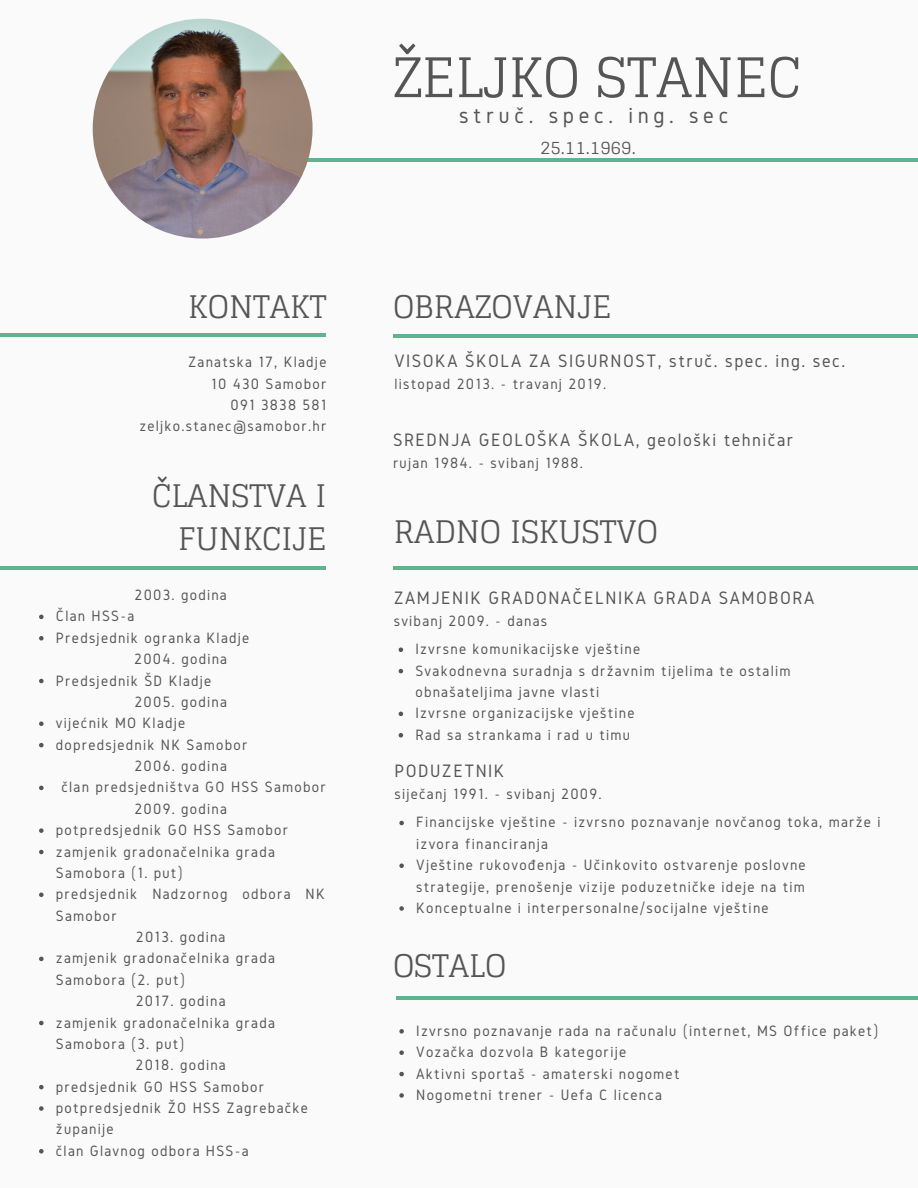
<style>
.page{position:relative;width:918px;height:1188px;background:#fafafa}
.page>*{position:absolute;margin:0;border:0;box-sizing:border-box;transform-origin:0 0}
.t1{font:54.45px "Glegoo";color:#555}
.t2{font:31.2px/42.8px "Glegoo";color:#555;text-align:right}
.t3{font:23.4px "Gidole";letter-spacing:.2em;color:#555}
.t4{font:18.75px "Gidole";letter-spacing:.08em;color:#555}
.t5{font:18px "Glegoo";color:#555}
.t6{font:15.6px/21.3px "Gidole";letter-spacing:.08em;color:#555}
</style>
<div class="page">
<hr style="left:295px;top:158px;width:623px;height:4px;background:#61b390">
<hr style="left:0;top:566px;width:326px;height:4px;background:#61b390">
<svg style="left:39px;top:615px;width:5px;height:4px"></svg>
<svg style="left:39px;top:636px;width:5px;height:5px"></svg>
<svg style="left:39px;top:679px;width:5px;height:4px"></svg>
<svg style="left:39px;top:722px;width:5px;height:4px"></svg>
<svg style="left:39px;top:743px;width:5px;height:4px"></svg>
<svg style="left:39px;top:786px;width:5px;height:4px"></svg>
<svg style="left:39px;top:828px;width:5px;height:5px"></svg>
<svg style="left:39px;top:850px;width:5px;height:4px"></svg>
<svg style="left:39px;top:893px;width:5px;height:4px"></svg>
<svg style="left:39px;top:957px;width:5px;height:4px"></svg>
<svg style="left:39px;top:1021px;width:5px;height:4px"></svg>
<svg style="left:39px;top:1085px;width:5px;height:4px"></svg>
<svg style="left:39px;top:1106px;width:5px;height:5px"></svg>
<svg style="left:39px;top:1149px;width:5px;height:5px"></svg>
<hr style="left:393px;top:334px;width:525px;height:4px;background:#61b390">
<hr style="left:393px;top:566px;width:525px;height:4px;background:#61b390">
<svg style="left:399px;top:647px;width:4px;height:5px"></svg>
<svg style="left:399px;top:669px;width:4px;height:4px"></svg>
<svg style="left:399px;top:712px;width:4px;height:4px"></svg>
<svg style="left:399px;top:733px;width:4px;height:4px"></svg>
<svg style="left:399px;top:821px;width:5px;height:4px"></svg>
<svg style="left:399px;top:863px;width:5px;height:5px"></svg>
<svg style="left:399px;top:906px;width:5px;height:5px"></svg>
<img style="left:93px;top:19px;width:220px;height:220px;border-radius:50%">
<hr style="left:0;top:334px;width:326px;height:3px;background:#61b390">
<hr style="left:396px;top:996px;width:522px;height:4px;background:#61b390">
<svg style="left:399px;top:1029px;width:5px;height:5px"></svg>
<svg style="left:399px;top:1050px;width:5px;height:5px"></svg>
<svg style="left:399px;top:1072px;width:5px;height:4px"></svg>
<svg style="left:399px;top:1093px;width:5px;height:5px"></svg>
<h2 class="t2" style="left:188px;top:285px;width:140px">KONTAKT</h2>
<p class="t6" style="left:139px;top:351px;width:188px;text-align:right">Zanatska 17, Kladje<br>10 430 Samobor<br>091 3838 581 zeljko.stanec@samobor.hr</p>
<h2 class="t2" style="left:152px;top:475px;width:176px">ČLANSTVA I<br>FUNKCIJE</h2>
<p class="t6" style="left:135px;top:584px;width:94px">2003. godina</p>
<p class="t6" style="left:56px;top:605px;width:195px">Član HSS-a<br>Predsjednik ogranka Kladje</p>
<p class="t6" style="left:56px;top:669px;width:157px">Predsjednik ŠD Kladje</p>
<p class="t6" style="left:56px;top:712px;width:193px">vijećnik MO Kladje dopredsjednik NK Samobor</p>
<p class="t6" style="left:61px;top:776px;width:266px">član predsjedništva GO HSS Samobor</p>
<p class="t6" style="left:56px;top:819px;width:270px">potpredsjednik GO HSS Samobor zamjenik gradonačelnika grada<br>Samobora (1. put)<br>predsjednik Nadzornog odbora NK<br>Samobor</p>
<p class="t6" style="left:56px;top:947px;width:221px">zamjenik gradonačelnika grada<br>Samobora (2. put)</p>
<p class="t6" style="left:56px;top:1011px;width:221px">zamjenik gradonačelnika grada<br>Samobora (3. put)</p>
<p class="t6" style="left:56px;top:1076px;width:254px">predsjednik GO HSS Samobor potpredsjednik ŽO HSS Zagrebačke županije<br>član Glavnog odbora HSS-a</p>
<p class="t6" style="left:134px;top:648px;width:94px">2004. godina</p>
<p class="t6" style="left:135px;top:691px;width:94px">2005. godina</p>
<p class="t6" style="left:134px;top:755px;width:94px">2006. godina</p>
<p class="t6" style="left:134px;top:798px;width:94px">2009. godina</p>
<p class="t6" style="left:136px;top:926px;width:91px">2013. godina</p>
<p class="t6" style="left:136px;top:990px;width:91px">2017. godina</p>
<p class="t6" style="left:136px;top:1054px;width:92px">2018. godina</p>
<h1 class="t1" style="left:393px;top:46px;width:410px">ŽELJKO STANEC</h1>
<h3 class="t3" style="left:459px;top:102px;width:271px">struč. spec. ing. sec</h3>
<p class="t5" style="left:540px;top:137px;width:97px">25.11.1969.</p>
<h2 class="t2" style="left:393px;top:285px;width:220px">OBRAZOVANJE</h2>
<p class="t4" style="left:394px;top:350px;width:452px">VISOKA ŠKOLA ZA SIGURNOST, struč. spec. ing. sec.</p>
<p class="t6" style="left:394px;top:373px;width:213px">listopad 2013. - travanj 2019.</p>
<p class="t4" style="left:393px;top:430px;width:402px">SREDNJA GEOLOŠKA ŠKOLA, geološki tehničar</p>
<p class="t6" style="left:393px;top:452px;width:192px">rujan 1984. - svibanj 1988.</p>
<h2 class="t2" style="left:394px;top:511px;width:266px">RADNO ISKUSTVO</h2>
<p class="t4" style="left:394px;top:587px;width:422px">ZAMJENIK GRADONAČELNIKA GRADA SAMOBORA</p>
<p class="t6" style="left:415px;top:606px;width:226px;line-height:28.7px;text-indent:-22px">svibanj 2009. - danas<br>Izvrsne komunikacijske vještine</p>
<p class="t6" style="left:415px;top:660px;width:376px">Svakodnevna suradnja s državnim tijelima te ostalim obnašateljima javne vlasti<br>Izvrsne organizacijske vještine<br>Rad sa strankama i rad u timu</p>
<p class="t4" style="left:394px;top:760px;width:112px">PODUZETNIK</p>
<p class="t6" style="left:416px;top:779px;width:466px;line-height:28.7px;text-indent:-22px">siječanj 1991. - svibanj 2009.<br>Financijske vještine - izvrsno poznavanje novčanog toka, marže i</p>
<p class="t6" style="left:416px;top:833px;width:391px">izvora financiranja<br>Vještine rukovođenja - Učinkovito ostvarenje poslovne strategije, prenošenje vizije poduzetničke ideje na tim Konceptualne i interpersonalne/socijalne vještine</p>
<h2 class="t2" style="left:393px;top:944px;width:115px">OSTALO</h2>
<p class="t6" style="left:416px;top:1020px;width:464px">Izvrsno poznavanje rada na računalu (internet, MS Office paket)<br>Vozačka dozvola B kategorije<br>Aktivni sportaš - amaterski nogomet<br>Nogometni trener - Uefa C licenca</p>
</div>
